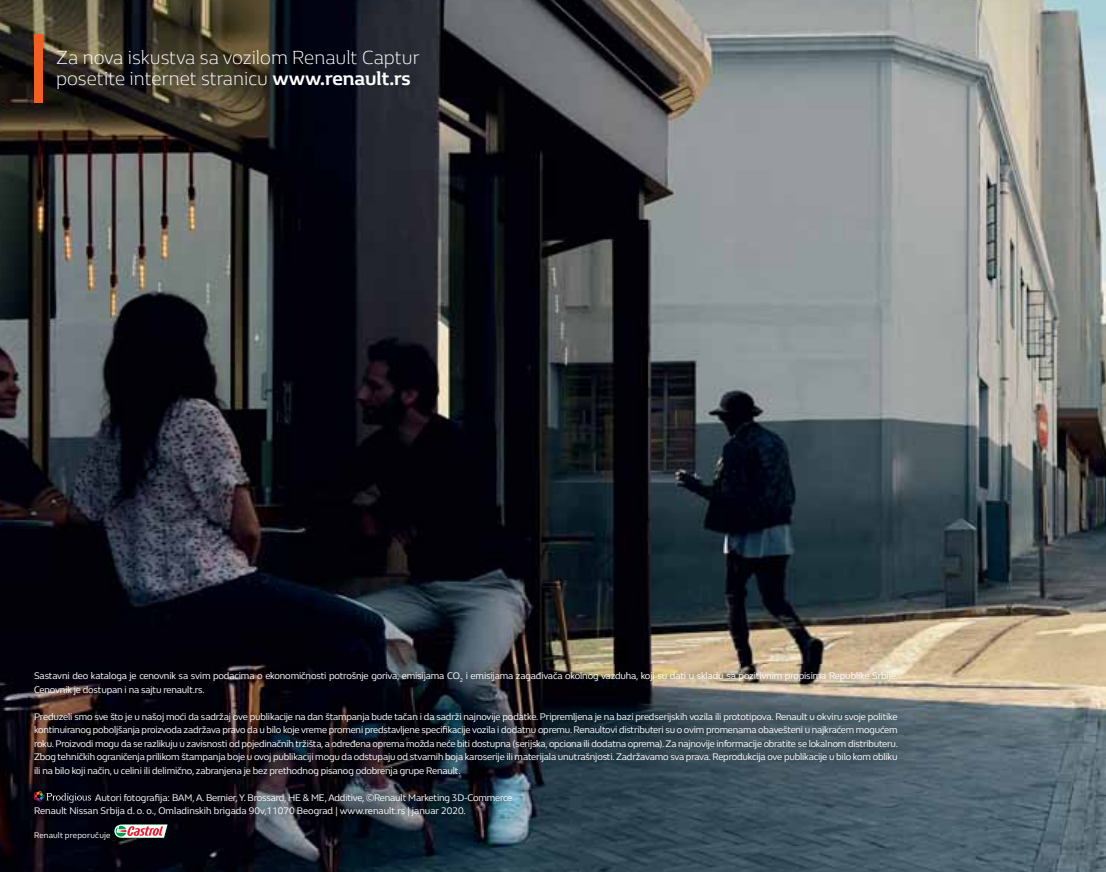
<style>
.page{position:relative;width:1106px;height:872px;background:#fff}
.page>*{position:absolute;margin:0;border:0;box-sizing:border-box;transform-origin:0 0}
.t1{font:300 19.5px/21px "Renault Life";color:#fff}
.t2{font:9.75px/13.5px "Renault Life";letter-spacing:-.015em;color:#fff}
.t3{font:8.25px "Renault Life";letter-spacing:.02em;color:#fff}
.s1{font-weight:700}
</style>
<div class="page">
<img style="left:0;top:0;width:1106px;height:872px">
<img style="left:17px;top:664px;width:879px;height:183px">
<svg style="left:34px;top:791px;width:57px;height:11px"></svg>
<svg style="left:114px;top:824px;width:54px;height:14px"></svg>
<div style="left:34px;top:34px;width:9px;height:68px;background:#f15f22"></div>
<h1 class="t1" style="left:56px;top:49px;width:365px">Za nova iskustva sa vozilom Renault Captur posetite internet stranicu <span class="s1">www.renault.rs</span></h1>
<p class="t2" style="left:34px;top:670px;width:865px">Sastavni deo kataloga je cenovnik sa svim podacima o ekonomičnosti potrošnje goriva, emisijama CO<sub>2</sub> i emisijama zagađivača okolnog vazduha, koji su dati u skladu sa pozitivnim propisima Republike Srbije.<br>Cenovnik je dostupan i na sajtu renault.rs.</p>
<p class="t2" style="left:34px;top:710px;width:865px;text-align:justify">Preduzeli smo sve što je u našoj moći da sadržaj ove publikacije na dan štampanja bude tačan i da sadrži najnovije podatke. Pripremljena je na bazi predserijskih vozila ili prototipova. Renault u okviru svoje politike kontinuiranog poboljšanja proizvoda zadržava pravo da u bilo koje vreme promeni predstavljene specifikacije vozila i dodatnu opremu. Renaultovi distributeri su o ovim promenama obavešteni u najkraćem mogućem roku. Proizvodi mogu da se razlikuju u zavisnosti od pojedinačnih tržišta, a određena oprema možda neće biti dostupna (serijska, opciona ili dodatna oprema). Za najnovije informacije obratite se lokalnom distributeru.<br>Zbog tehničkih ograničenja prilikom štampanja boje u ovoj publikaciji mogu da odstupaju od stvarnih boja karoserije ili materijala unutrašnjosti. Zadržavamo sva prava. Reprodukcija ove publikacije u bilo kom obliku ili na bilo koji način, u celini ili delimično, zabranjena je bez prethodnog pisanog odobrenja grupe Renault.</p>
<p class="t2" style="left:34px;top:791px;width:480px;text-indent:61px">Autori fotografija: BAM, A. Bernier, Y. Brossard, HE &amp; ME, Additive, ©Renault Marketing 3D-Commerce<br>Renault Nissan Srbija d. o. o., Omladinskih brigada 90v,11070 Beograd | www.renault.rs | januar 2020.</p>
<p class="t3" style="left:34px;top:832px;width:78px">Renault preporučuje</p>
</div>
